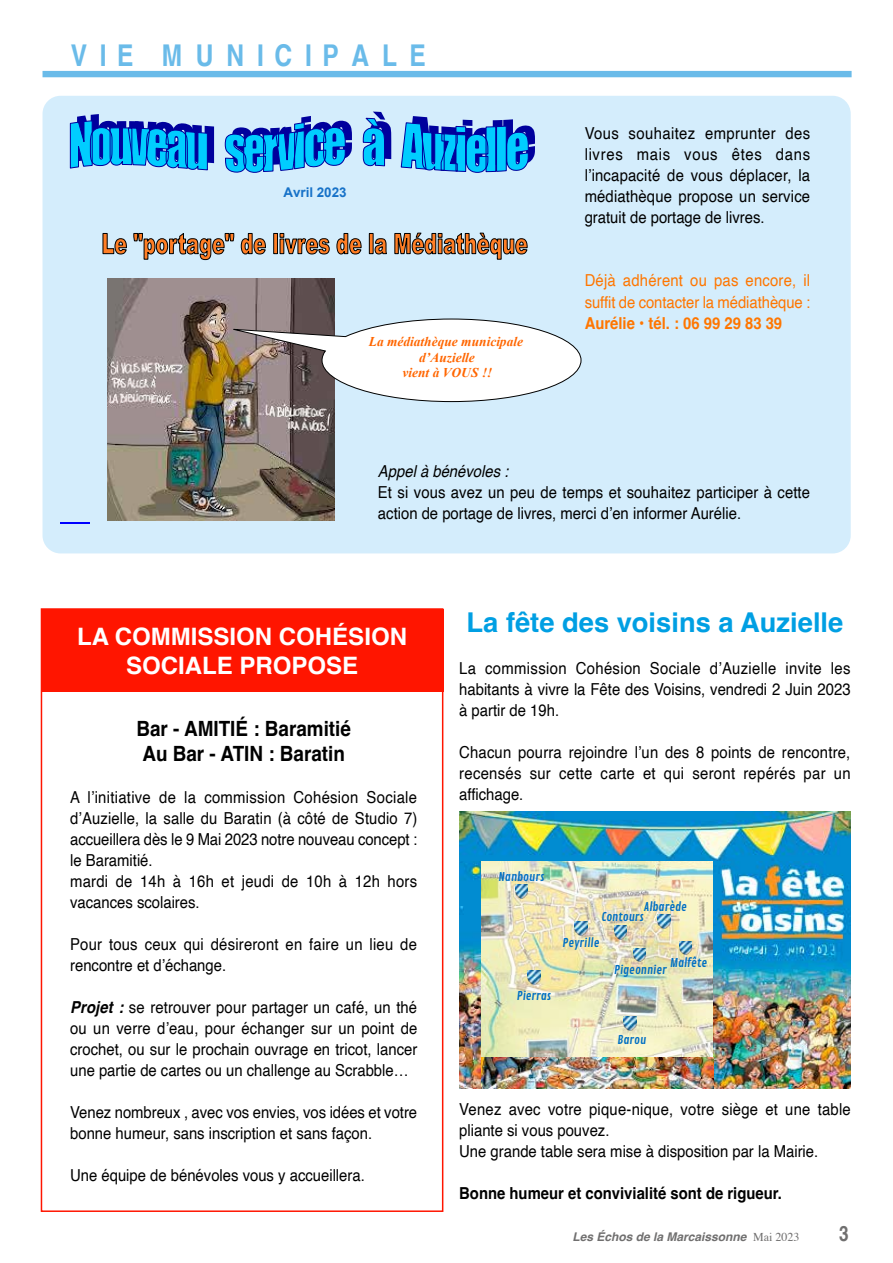
<style>
.page{position:relative;width:893px;height:1263px;background:#fff}
.page>*{position:absolute;margin:0;border:0;box-sizing:border-box;transform-origin:0 0}
.t1{font:700 condensed 30px "Helvetica";letter-spacing:.3em;color:#6abbe9}
.t2{font:700 27.3px "Helvetica";color:#009fe3}
.t3{font:700 24px/28.8px "Helvetica";color:#fff;text-align:center}
.t4{font:700 21px/25.5px "Helvetica";color:#000;scale:.9 1}
.t5{font:700 condensed 21px "Helvetica";color:#706f6f}
.t6{font:16.5px/21px "Helvetica";color:#000;scale:.9 1}
.t7{font:16.5px/21px "Helvetica";letter-spacing:-.005em;color:#ff7600;scale:.9 1}
.t8{font:700 16.5px "Helvetica";color:#000;scale:.9 1}
.t9{font:700 16.5px "Helvetica";color:#ff7600;scale:.9 1}
.t10{font:italic 16.5px "Helvetica";color:#000;scale:.9 1}
.t11{font:15.3px "Arial";letter-spacing:.005em;color:#000}
.t12{font:italic 700 13.5px/15.5px "Times New Roman";color:#f60;text-align:center}
.t13{font:700 13.5px "Arial";color:#1772c8}
.t14{font:italic 700 12px "Helvetica";color:#706f6f}
.t15{font:11.85px "Contrail One";color:#006fc3}
.s1{font-weight:700;font-style:italic}
.s2{font-family:"Times";font-weight:400;font-style:normal}
</style>
<div class="page">
<div style="left:43px;top:96px;width:808px;height:457px;background:#d4edfc;border-radius:18px"></div>
<div style="left:41px;top:609px;width:402px;height:83px;background:#ff1500"></div>
<svg style="left:69px;top:114px;width:145px;height:57px"></svg>
<svg style="left:224px;top:116px;width:128px;height:57px"></svg>
<svg style="left:362px;top:112px;width:29px;height:55px"></svg>
<svg style="left:400px;top:116px;width:135px;height:57px"></svg>
<hr style="left:274px;top:233px;width:3px;height:21px;background:#ff7e25">
<svg style="left:102px;top:233px;width:25px;height:22px"></svg>
<svg style="left:133px;top:233px;width:101px;height:27px"></svg>
<svg style="left:241px;top:233px;width:25px;height:22px"></svg>
<div style="left:273px;top:233px;width:5px;height:21px;border:1px solid #000"></div>
<svg style="left:280px;top:233px;width:50px;height:22px"></svg>
<svg style="left:336px;top:233px;width:26px;height:22px"></svg>
<div style="left:369px;top:233px;width:4px;height:21px;border:1px solid #000"></div>
<svg style="left:374px;top:238px;width:13px;height:17px"></svg>
<svg style="left:394px;top:232px;width:134px;height:28px"></svg>
<img style="left:107px;top:278px;width:228px;height:242px">
<hr style="left:60px;top:522px;width:30px;height:1px;background:#00f">
<svg style="left:225px;top:318px;width:357px;height:84px;background:#d2d0cf"></svg>
<img style="left:480px;top:860px;width:233px;height:198px">
<img style="left:713px;top:860px;width:138px;height:228px">
<img style="left:480px;top:1058px;width:233px;height:30px">
<img style="left:459px;top:811px;width:21px;height:277px">
<img style="left:460px;top:811px;width:391px;height:49px">
<img style="left:515px;top:885px;width:13px;height:14px">
<img style="left:528px;top:970px;width:12px;height:14px">
<img style="left:624px;top:1016px;width:12px;height:14px">
<img style="left:633px;top:948px;width:13px;height:14px">
<img style="left:658px;top:915px;width:12px;height:14px">
<img style="left:614px;top:925px;width:13px;height:14px">
<img style="left:679px;top:941px;width:13px;height:14px">
<img style="left:575px;top:922px;width:12px;height:14px">
<div style="left:43px;top:71px;width:809px;height:6px;background:#6abbe9"></div>
<h1 class="t1" style="left:71px;top:37px;width:360px">VIE MUNICIPALE</h1>
<p class="t13" style="left:283px;top:184px;width:65px">Avril 2023</p>
<p class="t12" style="left:369px;top:334px;width:156px">La médiathèque municipale d’Auzielle<br>vient à VOUS !!</p>
<p class="t6" style="left:585px;top:124px;width:252px;text-align:justify">Vous souhaitez emprunter des livres mais vous êtes dans l’incapacité de vous déplacer, la médiathèque propose un service gratuit de portage de livres.</p>
<p class="t7" style="left:585px;top:271px;width:252px">Déjà adhérent ou pas encore, il suffit de contacter la médiathèque :</p>
<p class="t9" style="left:585px;top:313px;width:221px">Aurélie • tél. : 06 99 29 83 39</p>
<p class="t10" style="left:378px;top:458px;width:146px">Appel à bénévoles :</p>
<p class="t6" style="left:378px;top:482px;width:482px">Et si vous avez un peu de temps et souhaitez participer à cette action de portage de livres, merci d’en informer Aurélie.</p>
<h2 class="t2" style="left:467px;top:606px;width:378px">La fête des voisins a Auzielle</h2>
<p class="t6" style="left:459px;top:658px;width:436px;text-align:justify">La commission Cohésion Sociale d’Auzielle invite les habitants à vivre la Fête des Voisins, vendredi 2 Juin 2023 à partir de 19h.</p>
<p class="t6" style="left:459px;top:742px;width:436px;text-align:justify">Chacun pourra rejoindre l’un des 8 points de rencontre, recensés sur cette carte et qui seront repérés par un affichage.</p>
<h3 class="t3" style="left:77px;top:625px;width:331px">LA COMMISSION COHÉSION<br>SOCIALE PROPOSE</h3>
<p class="t4" style="left:136px;top:718px;width:240px">Bar - AMITIÉ : Baramitié<br>Au Bar - ATIN : Baratin</p>
<p class="t6" style="left:70px;top:787px;width:387px">A l’initiative de la commission Cohésion Sociale d’Auzielle, la salle du Baratin (à côté de Studio 7) accueillera dès le 9 Mai 2023 notre nouveau concept : le Baramitié.<br>mardi de 14h à 16h et jeudi de 10h à 12h hors vacances scolaires.</p>
<p class="t6" style="left:70px;top:934px;width:387px">Pour tous ceux qui désireront en faire un lieu de rencontre et d’échange.</p>
<p class="t6" style="left:70px;top:997px;width:387px;text-align:justify"><span class="s1">Projet :</span> se retrouver pour partager un café, un thé ou un verre d’eau, pour échanger sur un point de crochet, ou sur le prochain ouvrage en tricot, lancer une partie de cartes ou un challenge au Scrabble…</p>
<p class="t6" style="left:70px;top:1102px;width:387px">Venez nombreux , avec vos envies, vos idées et votre bonne humeur, sans inscription et sans façon.</p>
<p class="t6" style="left:70px;top:1165px;width:329px">Une équipe de bénévoles vous y accueillera.</p>
<p class="t11" style="left:149px;top:789px;width:306px">portage de livres, merci d’en informer Aurélie</p>
<p class="t15" style="left:499px;top:870px;width:47px">Nanbours</p>
<p class="t15" style="left:644px;top:900px;width:45px">Albarède</p>
<p class="t15" style="left:601px;top:909px;width:44px">Contours</p>
<p class="t15" style="left:562px;top:936px;width:38px">Peyrille</p>
<p class="t15" style="left:670px;top:956px;width:38px">Malfête</p>
<p class="t15" style="left:614px;top:963px;width:54px">Pigeonnier</p>
<p class="t15" style="left:517px;top:989px;width:36px">Pierras</p>
<p class="t15" style="left:618px;top:1033px;width:30px">Barou</p>
<p class="t6" style="left:459px;top:1099px;width:437px">Venez avec votre pique-nique, votre siège et une table pliante si vous pouvez.<br>Une grande table sera mise à disposition par la Mairie.</p>
<p class="t8" style="left:459px;top:1183px;width:360px">Bonne humeur et convivialité sont de rigueur.</p>
<p class="t14" style="left:572px;top:1229px;width:229px">Les Échos de la Marcaissonne <span class="s2">Mai 2023</span></p>
<p class="t5" style="left:839px;top:1221px;width:13px">3</p>
</div>
